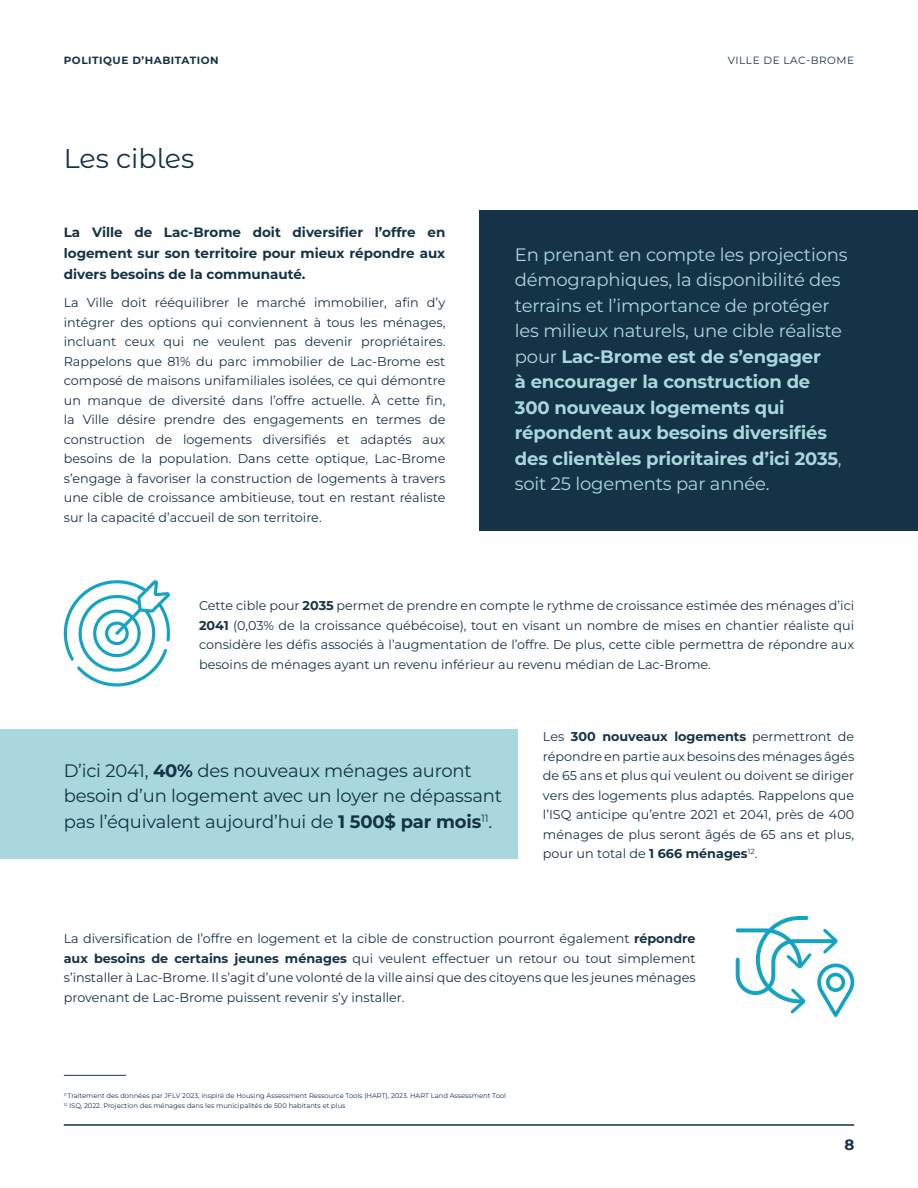
<style>
.page{position:relative;width:918px;height:1188px;background:#fff}
.page>*{position:absolute;margin:0;border:0;box-sizing:border-box;transform-origin:0 0}
.t1{font:27px "Montserrat Alternates";color:#153346}
.t2{font:18px/25.5px "Montserrat";letter-spacing:-.01em;color:#a9d7de}
.t3{font:18px/25.5px "Montserrat";letter-spacing:-.01em;color:#153346}
.t4{font:700 15px "Montserrat";color:#153346}
.t5{font:700 13.5px/21px "Montserrat";color:#153346;text-align:justify}
.t6{font:12.75px/19.5px "Montserrat";color:#153346;text-align:justify}
.t7{font:700 10.5px "Montserrat";letter-spacing:.05em;color:#153346}
.t8{font:10.5px "Montserrat";letter-spacing:.05em;color:#153346}
.t9{font:6.75px/10.5px "Montserrat";color:#153346}
.s1{font-weight:700}
</style>
<div class="page">
<hr style="left:64px;top:1124px;width:790px;height:2px;background:#153346">
<div style="left:480px;top:210px;width:438px;height:320px;background:#153346"></div>
<hr style="left:64px;top:1075px;width:62px;height:1px;background:#153346">
<div style="left:0;top:729px;width:517px;height:129px;background:#a9d7de"></div>
<svg style="left:64px;top:580px;width:106px;height:107px"></svg>
<svg style="left:735px;top:916px;width:119px;height:101px"></svg>
<p class="t7" style="left:64px;top:53px;width:156px">POLITIQUE D’HABITATION</p>
<h1 class="t1" style="left:64px;top:140px;width:132px">Les cibles</h1>
<p class="t5" style="left:64px;top:221px;width:383px">La Ville de Lac-Brome doit diversifier l’offre en logement sur son territoire pour mieux répondre aux divers besoins de la communauté.</p>
<p class="t6" style="left:64px;top:293px;width:383px">La Ville doit rééquilibrer le marché immobilier, afin d’y intégrer des options qui conviennent à tous les ménages, incluant ceux qui ne veulent pas devenir propriétaires.<br>Rappelons que 81% du parc immobilier de Lac-Brome est composé de maisons unifamiliales isolées, ce qui démontre un manque de diversité dans l’offre actuelle. À cette fin, la Ville désire prendre des engagements en termes de construction de logements diversifiés et adaptés aux besoins de la population. Dans cette optique, Lac-Brome s’engage à favoriser la construction de logements à travers une cible de croissance ambitieuse, tout en restant réaliste sur la capacité d’accueil de son territoire.</p>
<p class="t8" style="left:728px;top:53px;width:128px">VILLE DE LAC-BROME</p>
<p class="t2" style="left:515px;top:241px;width:334px">En prenant en compte les projections démographiques, la disponibilité des terrains et l’importance de protéger les milieux naturels, une cible réaliste pour <span class="s1">Lac-Brome est de s’engager<br>à encourager la construction de 300 nouveaux logements qui répondent aux besoins diversifiés des clientèles prioritaires d’ici 2035</span>, soit 25 logements par année.</p>
<p class="t6" style="left:199px;top:596px;width:657px">Cette cible pour <span class="s1">2035</span> permet de prendre en compte le rythme de croissance estimée des ménages d’ici <span class="s1">2041</span> (0,03% de la croissance québécoise), tout en visant un nombre de mises en chantier réaliste qui considère les défis associés à l’augmentation de l’offre. De plus, cette cible permettra de répondre aux besoins de ménages ayant un revenu inférieur au revenu médian de Lac-Brome.</p>
<h2 class="t3" style="left:64px;top:757px;width:440px">D’ici 2041, <span class="s1">40%</span> des nouveaux ménages auront besoin d’un logement avec un loyer ne dépassant pas l’équivalent aujourd’hui de <span class="s1">1 500$ par mois</span><sup>11</sup>.</h2>
<p class="t6" style="left:543px;top:727px;width:313px">Les <span class="s1">300 nouveaux logements</span> permettront de répondre en partie aux besoins des ménages âgés de 65 ans et plus qui veulent ou doivent se diriger vers des logements plus adaptés. Rappelons que l’ISQ anticipe qu’entre 2021 et 2041, près de 400 ménages de plus seront âgés de 65 ans et plus, pour un total de <span class="s1">1 666 ménages</span><sup>12</sup>.</p>
<p class="t6" style="left:64px;top:929px;width:633px">La diversification de l’offre en logement et la cible de construction pourront également <span class="s1">répondre aux besoins de certains jeunes ménages</span> qui veulent effectuer un retour ou tout simplement s’installer à Lac-Brome. Il s’agit d’une volonté de la ville ainsi que des citoyens que les jeunes ménages provenant de Lac-Brome puissent revenir s’y installer.</p>
<p class="t9" style="left:64px;top:1090px;width:444px"><sup>11</sup> Traitement des données par JFLV 2023, inspiré de Housing Assessment Ressource Tools (HART), 2023. HART Land Assessment Tool<br><sup>12</sup> ISQ, 2022. Projection des ménages dans les municipalités de 500 habitants et plus</p>
<p class="t4" style="left:845px;top:1134px;width:11px">8</p>
</div>
